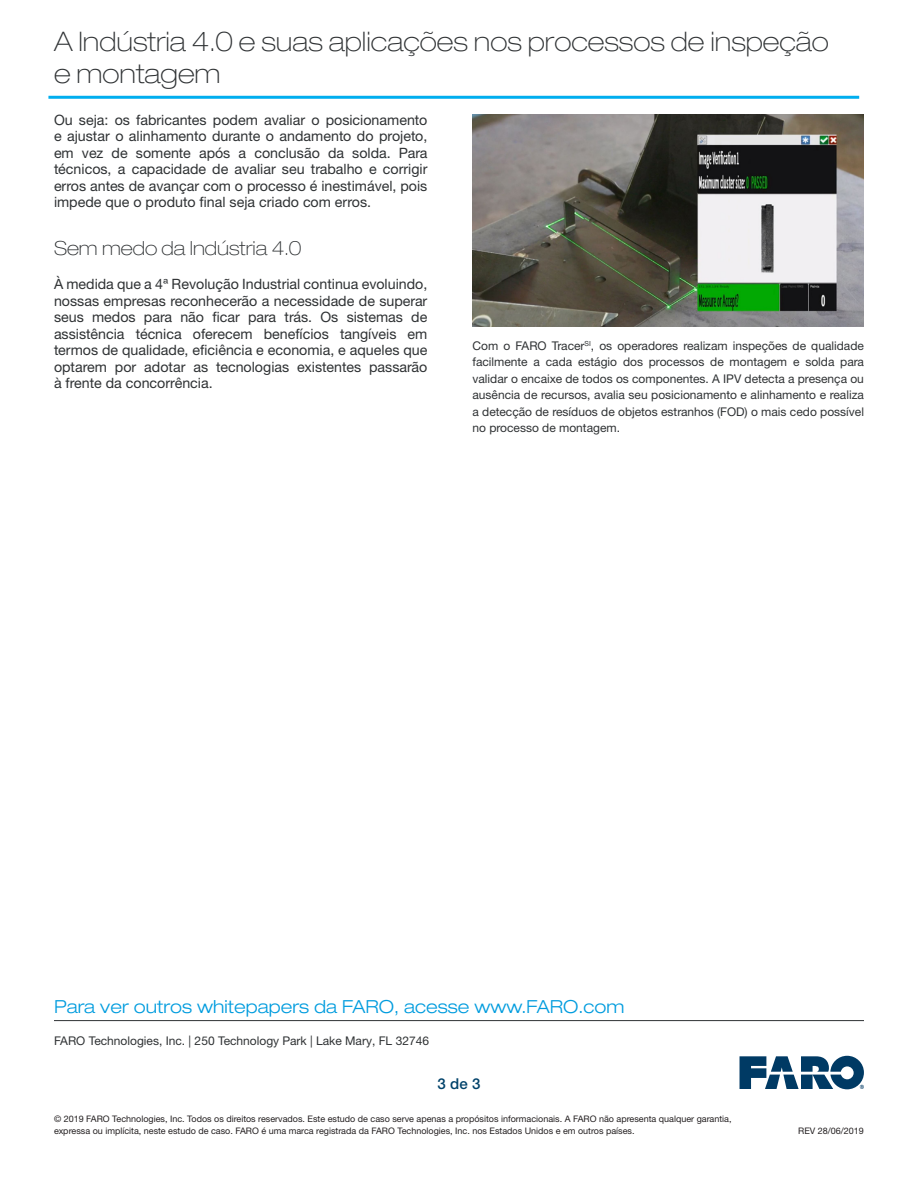
<style>
.page{position:relative;width:918px;height:1188px;background:#fff}
.page>*{position:absolute;margin:0;border:0;box-sizing:border-box;transform-origin:0 0}
.t1{font:100 expanded 27px/32.4px "Helvetica Neue LTW1 G";color:#2f3234}
.Paragraph{font:100 expanded 19.5px "Helvetica Neue LTW1 G";color:#2f3234}
.t2{font:300 expanded 18px "Helvetica Neue LTW1 G";color:#009cde}
.t3{font:500 15px "Helvetica Neue LTW1 G";color:#01426a}
.Paragraph-2{font:14.25px/16.5px "Helvetica Neue LTW1 G";color:#2f3234;text-align:justify}
.t4{font:12px/16.5px "Helvetica Neue LTW1 G";color:#2f3234;text-align:justify}
.Copyright_Text{font:9px/12px "Helvetica Neue LTW1 G";color:#231f20}
</style>
<div class="page">
<hr style="left:48px;top:96px;width:811px;height:3px;background:#00aeef">
<svg style="left:740px;top:1056px;width:124px;height:33px"></svg>
<hr style="left:54px;top:1020px;width:810px;height:1px;background:#2f3234">
<img style="left:472px;top:115px;width:392px;height:211px">
<h1 class="t1" style="left:54px;top:24px;width:776px">A Indústria 4.0 e suas aplicações nos processos de inspeção e montagem</h1>
<p class="Paragraph-2" style="left:54px;top:112px;width:375px">Ou seja: os fabricantes podem avaliar o posicionamento e ajustar o alinhamento durante o andamento do projeto, em vez de somente após a conclusão da solda. Para técnicos, a capacidade de avaliar seu trabalho e corrigir erros antes de avançar com o processo é inestimável, pois impede que o produto final seja criado com erros.</p>
<p class="Paragraph" style="left:54px;top:236px;width:249px">Sem medo da Indústria 4.0</p>
<p class="Paragraph-2" style="left:54px;top:276px;width:375px">À medida que a 4ª Revolução Industrial continua evoluindo, nossas empresas reconhecerão a necessidade de superar seus medos para não ficar para trás. Os sistemas de assistência técnica oferecem benefícios tangíveis em termos de qualidade, eficiência e economia, e aqueles que optarem por adotar as tecnologias existentes passarão à frente da concorrência.</p>
<p class="t4" style="left:472px;top:337px;width:393px">Com o FARO Tracer<sup>SI</sup>, os operadores realizam inspeções de qualidade facilmente a cada estágio dos processos de montagem e solda para validar o encaixe de todos os componentes. A IPV detecta a presença ou ausência de recursos, avalia seu posicionamento e alinhamento e realiza a detecção de resíduos de objetos estranhos (FOD) o mais cedo possível no processo de montagem.</p>
<p class="t2" style="left:54px;top:996px;width:572px">Para ver outros whitepapers da FARO, acesse www.FARO.com</p>
<p class="t4" style="left:54px;top:1032px;width:377px">FARO Technologies, Inc. | 250 Technology Park | Lake Mary, FL 32746</p>
<p class="t3" style="left:437px;top:1075px;width:45px">3 de 3</p>
<p class="Copyright_Text" style="left:54px;top:1113px;width:679px">© 2019 FARO Technologies, Inc. Todos os direitos reservados. Este estudo de caso serve apenas a propósitos informacionais. A FARO não apresenta qualquer garantia, expressa ou implícita, neste estudo de caso. FARO é uma marca registrada da FARO Technologies, Inc. nos Estados Unidos e em outros países.</p>
<p class="Copyright_Text" style="left:798px;top:1125px;width:67px">REV 28/06/2019</p>
</div>
